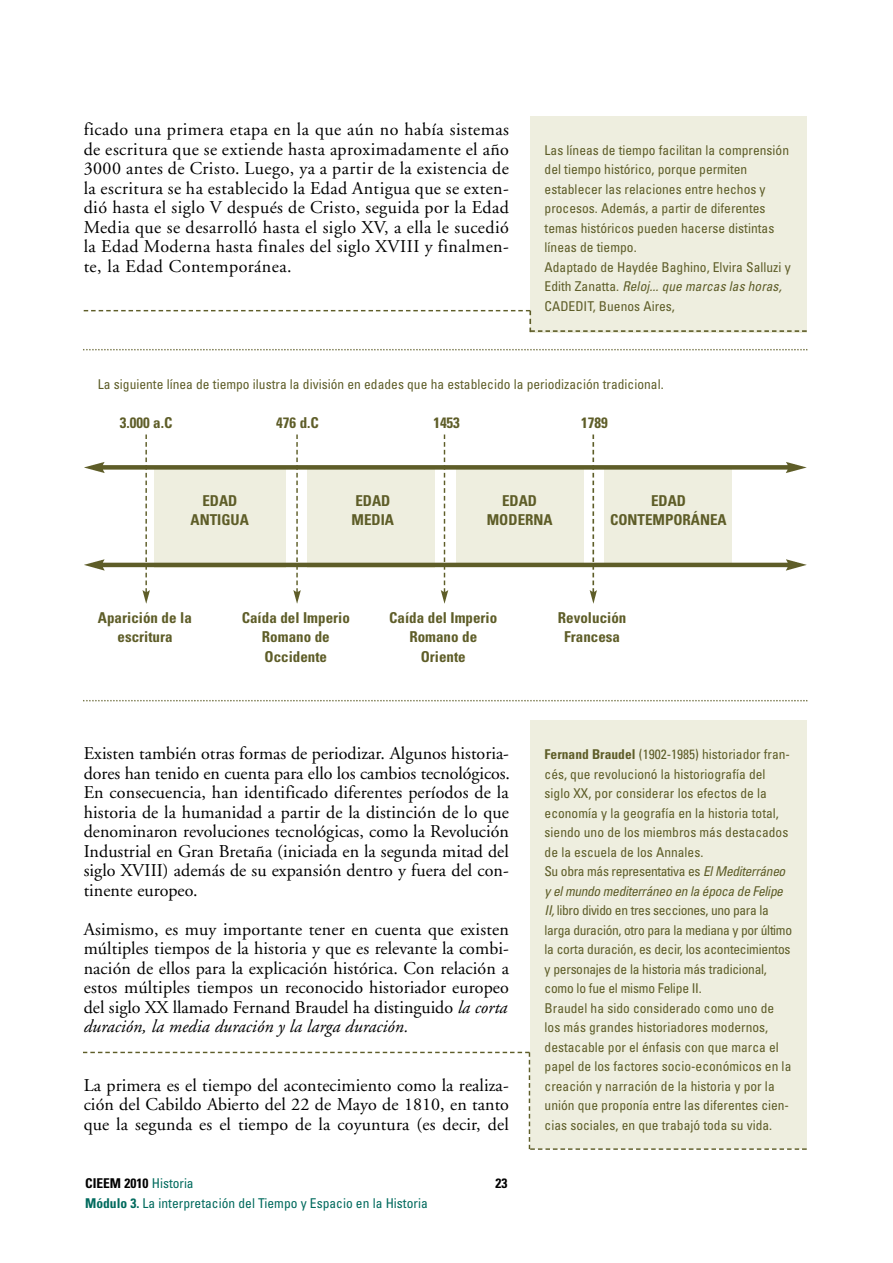
<style>
.page{position:relative;width:893px;height:1263px;background:#fff}
.page>*{position:absolute;margin:0;border:0;box-sizing:border-box;transform-origin:0 0}
.t1{font:18px/19.5px "Adobe Garamond";letter-spacing:.005em;color:#000;text-align:justify}
.t2{font:700 condensed 15px/19.6px "Univers";color:#5e5d28;text-align:center}
.t3{font:condensed 13.5px/19.5px "Univers";color:#5e5d28}
.t4{font:condensed 13.5px "Univers";color:#006a5d}
.t5{font:700 condensed 13.5px "Univers";color:#000}
.s1{font-style:italic}
.s2{font-weight:400;color:#006a5d}
.s3{font-weight:700}
</style>
<div class="page">
<div style="left:530px;top:116px;width:277px;height:216px;background:#eeeedf"></div>
<div style="left:530px;top:720px;width:277px;height:429px;background:#eeeedf"></div>
<svg style="left:84px;top:310px;width:723px;height:22px"></svg>
<svg style="left:83px;top:1052px;width:724px;height:98px"></svg>
<svg style="left:84px;top:435px;width:722px;height:169px"></svg>
<svg style="left:83px;top:349px;width:724px;height:1px"></svg>
<svg style="left:83px;top:700px;width:724px;height:1px"></svg>
<p class="t1" style="left:84px;top:121px;width:427px">ficado una primera etapa en la que aún no había sistemas de escritura que se extiende hasta aproximadamente el año 3000 antes de Cr is to. Luego, ya a partir de la existencia de la escritura se ha establecido la Edad Antigua que se exten&shy;dió hasta el siglo V después de Cristo, seguida por la Ed a d Media que se desarrolló hasta el siglo XV, a ella le sucedió la Edad Moderna hasta finales del siglo XVIII y finalmen&shy;te, la Edad Contemporánea.</p>
<p class="t3" style="left:544px;top:141px;width:248px">Las líneas de tiempo facilitan la comprensión del tiempo histórico, porque permiten establecer las relaciones entre hechos y procesos. Además, a partir de diferentes temas históricos pueden hacerse distintas líneas de tiempo.<br>Adaptado de Haydée Baghino, Elvira Salluzi y Edith Zanatta. <span class="s1">Reloj... que marcas las horas, </span>CADEDIT, Buenos Aires,</p>
<p class="t3" style="left:98px;top:375px;width:567px">La siguiente línea de tiempo ilustra la división en edades que ha establecido la periodización tradicional.</p>
<p class="t2" style="left:120px;top:414px;width:54px">3.000 a.C</p>
<p class="t2" style="left:276px;top:414px;width:44px">476 d.C</p>
<p class="t2" style="left:433px;top:414px;width:28px">1453</p>
<p class="t2" style="left:581px;top:414px;width:28px">1789</p>
<p class="t2" style="left:191px;top:492px;width:60px">EDAD<br>ANTIGUA</p>
<p class="t2" style="left:352px;top:492px;width:44px;text-align:left">EDAD<br>MEDIA</p>
<p class="t2" style="left:487px;top:492px;width:67px">EDAD<br>MODERNA</p>
<p class="t2" style="left:610px;top:492px;width:118px">EDAD<br>CONTEMPORÁNEA</p>
<p class="t2" style="left:98px;top:609px;width:95px">Aparición de la escritura</p>
<p class="t2" style="left:242px;top:609px;width:110px">Caída del Imperio<br>Romano de<br>Occidente</p>
<p class="t2" style="left:389px;top:609px;width:110px">Caída del Imperio<br>Romano de<br>Oriente</p>
<p class="t2" style="left:558px;top:609px;width:70px">Revolución<br>Francesa</p>
<p class="t1" style="left:84px;top:745px;width:428px">Existen también otras formas de periodizar. Algunos historia&shy;dores han tenido en cuenta para ello los cambios tecnológicos.<br>En consecuencia, han identificado diferentes períodos de la historia de la humanidad a partir de la distinción de lo que denominaron revoluciones tecnológicas, como la Revolución Industrial en Gran Bretaña (iniciada en la segunda mitad del siglo XVIII) además de su expansión dentro y fuera del con&shy;tinente europeo.</p>
<p class="t1" style="left:84px;top:921px;width:427px">Asimismo, es muy importante tener en cuenta que existen múltiples tiempos de la historia y que es relevante la combi&shy;nación de ellos para la explicación histórica. Con relación a estos múltiples tiempos un reconocido historiador europeo del siglo XX llamado Fernand Braudel ha distinguido <span class="s1">la corta duración, la media duración y la larga duración.</span></p>
<p class="t1" style="left:84px;top:1077px;width:427px">La primera es el tiempo del acontecimiento como la realiza&shy;ción del Cabildo Abierto del 22 de Mayo de 1810, en tanto que la segunda es el tiempo de la coyuntura (es decir, del</p>
<p class="t5" style="left:85px;top:1178px;width:110px">CIEEM 2010 <span class="s2">Historia</span></p>
<p class="t4" style="left:85px;top:1198px;width:344px"><span class="s3">Módulo 3.</span> La interpretación del Tiempo y Espacio en la Historia</p>
<p class="t5" style="left:495px;top:1178px;width:13px">23</p>
<p class="t3" style="left:544px;top:746px;width:249px"><span class="s3">Fernand Braudel</span> (1902-1985) historiador fran&shy;cés, que revolucionó la historiografía del siglo XX, por considerar los efectos de la economía y la geografía en la historia total, siendo uno de los miembros más destacados de la escuela de los Annales.<br>Su obra más representativa es <span class="s1">El Mediterráneo y el mundo mediterráneo en la época de Felipe II,</span> libro divido en tres secciones, uno para la larga duración, otro para la mediana y por últim o la corta duración, es decir, los acontecimientos y personajes de la historia más tradicional, como lo fue el mismo Felipe II.<br>Braudel ha sido considerado como uno de los más grandes historiadores modernos, destacable por el énfasis con que marca el papel de los factores socio-económicos en la creación y narración de la historia y por la unión que proponía entre las diferentes cien&shy;cias sociales, en que trabajó toda su vida.</p>
</div>
